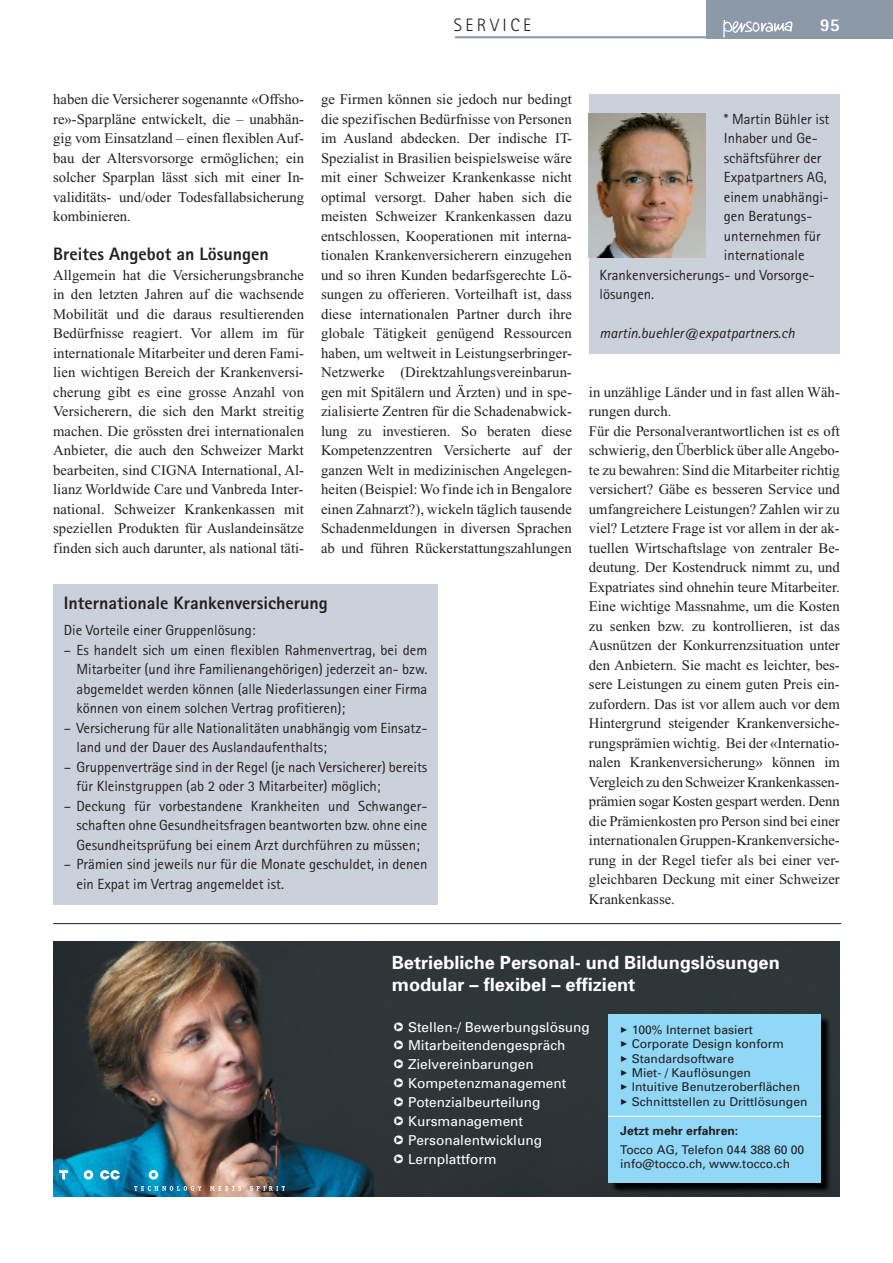
<style>
.page{position:relative;width:893px;height:1263px;background:#fff}
.page>*{position:absolute;margin:0;border:0;box-sizing:border-box;transform-origin:0 0}
.t1{font:18.15px/22.6px "Univers Bold+PACETV";color:#fff}
.t2{font:800 18px "Rotis Sans Serif";color:#231f20}
.t3{font:300 18px "Rotis Sans Serif";letter-spacing:.19em;color:#231f20}
.t4{font:800 18px "Rotis Sans Serif";color:#fff}
.t5{font:14.7px/19.5px "Times New Roman";color:#231f20;text-align:justify}
.t6{font:14.7px/19.5px "Rotis Sans Serif";color:#231f20}
.t7{font:italic 14.7px "Rotis Sans Serif";color:#231f20}
.t8{font:13.65px/18.9px "Univers+IDQAFU";color:#fff}
.t9{font:12.15px/14.4px "Univers+IDQAFU";color:#231f20}
.t10{font:12.15px "Univers Bold+PACETV";color:#231f20}
</style>
<div class="page">
<div style="left:706px;top:0;width:187px;height:38px;background:#8c99a9"></div>
<hr style="left:455px;top:36px;width:256px;height:2px;background:#8c99a9">
<svg style="left:723px;top:20px;width:70px;height:18px"></svg>
<img style="left:53px;top:941px;width:787px;height:256px">
<img style="left:609px;top:1015px;width:224px;height:179px">
<div style="left:608px;top:1014px;width:213px;height:168px;background:#91d8f7"></div>
<hr style="left:608px;top:1116px;width:213px;height:1px;background:#fff">
<svg style="left:134px;top:1186px;width:68px;height:5px"></svg>
<svg style="left:210px;top:1186px;width:31px;height:5px"></svg>
<svg style="left:250px;top:1186px;width:35px;height:5px"></svg>
<svg style="left:84px;top:1170px;width:9px;height:9px"></svg>
<svg style="left:149px;top:1170px;width:9px;height:9px"></svg>
<svg style="left:100px;top:1170px;width:20px;height:9px"></svg>
<svg style="left:59px;top:1170px;width:9px;height:9px"></svg>
<div style="left:589px;top:94px;width:251px;height:260px;background:#cbd1da"></div>
<img style="left:589px;top:114px;width:117px;height:143px">
<hr style="left:53px;top:923px;width:788px;height:1px;background:#231f20">
<div style="left:53px;top:584px;width:385px;height:321px;background:#cbd1da"></div>
<svg style="left:394px;top:1022px;width:9px;height:9px"></svg>
<svg style="left:394px;top:1041px;width:9px;height:9px"></svg>
<svg style="left:394px;top:1060px;width:9px;height:9px"></svg>
<svg style="left:394px;top:1079px;width:9px;height:9px"></svg>
<svg style="left:394px;top:1097px;width:9px;height:9px"></svg>
<svg style="left:394px;top:1116px;width:9px;height:9px"></svg>
<svg style="left:394px;top:1135px;width:9px;height:9px"></svg>
<svg style="left:394px;top:1154px;width:9px;height:9px"></svg>
<p class="t3" style="left:454px;top:15px;width:79px">SERVICE</p>
<p class="t4" style="left:820px;top:14px;width:21px">95</p>
<p class="t5" style="left:53px;top:90px;width:252px">haben die Versicherer sogenannte «Offsho&shy;re»-Sparpläne entwickelt, die – unabhän&shy;gig vom Einsatzland – einen flexiblen Auf&shy;bau der Altersvorsorge ermöglichen; ein solcher Sparplan lässt sich mit einer In&shy;validitäts- und/oder Todesfallabsicherung kombinieren.</p>
<p class="t2" style="left:53px;top:243px;width:217px">Breites Angebot an Lösungen</p>
<p class="t5" style="left:53px;top:265px;width:252px">Allgemein hat die Versicherungsbranche in den letzten Jahren auf die wachsende Mobilität und die daraus resultierenden Bedürfnisse reagiert. Vor allem im für internationale Mitarbeiter und deren Fami&shy;lien wichtigen Bereich der Krankenversi&shy;cherung gibt es eine grosse Anzahl von Versicherern, die sich den Markt streitig machen. Die grössten drei internationalen Anbieter, die auch den Schweizer Markt bearbeiten, sind CIGNA International, Al&shy;lianz Worldwide Care und Vanbreda Inter&shy;national. Schweizer Krankenkassen mit speziellen Produkten für Auslandeinsätze finden sich auch darunter, als national täti-</p>
<p class="t5" style="left:321px;top:90px;width:252px">ge Firmen können sie jedoch nur bedingt die spezifischen Bedürfnisse von Personen im Ausland abdecken. Der indische IT-Spezialist in Brasilien beispielsweise wäre mit einer Schweizer Krankenkasse nicht optimal versorgt. Daher haben sich die meisten Schweizer Krankenkassen dazu entschlossen, Kooperationen mit interna&shy;tionalen Krankenversicherern einzugehen und so ihren Kunden bedarfsgerechte Lö&shy;sungen zu offerieren. Vorteilhaft ist, dass diese internationalen Partner durch ihre globale Tätigkeit genügend Ressourcen haben, um weltweit in Leistungserbringer-Netzwerke (Direktzahlungsvereinbarun&shy;gen mit Spitälern und Ärzten) und in spe&shy;zialisierte Zentren für die Schadenabwick&shy;lung zu investieren. So beraten diese Kompetenzzentren Versicherte auf der ganzen Welt in medizinischen Angelegen&shy;heiten (Beispiel:Wo finde ich in Bengalore einen Zahnarzt?), wickeln täglich tausende Schadenmeldungen in diversen Sprachen ab und führen Rückerstattungszahlungen</p>
<p class="t2" style="left:64px;top:592px;width:266px">Internationale Krankenversicherung</p>
<p class="t6" style="left:64px;top:620px;width:193px">Die Vorteile einer Gruppenlösung:</p>
<p class="t6" style="left:77px;top:640px;width:352px;text-align:justify;text-indent:-13px">– Es handelt sich um einen flexiblen Rahmenvertrag, bei dem Mitarbeiter (und ihre Familienangehörigen) jederzeit an- bzw. abgemeldet werden können (alle Niederlassungen einer Firma können von einem solchen Vertrag profitieren);</p>
<p class="t6" style="left:77px;top:718px;width:352px;text-indent:-13px">– Versicherung für alle Nationalitäten unabhängig vom Einsatz&shy;land und der Dauer des Auslandaufenthalts;</p>
<p class="t6" style="left:77px;top:757px;width:352px;text-indent:-13px">– Gruppenverträge sind in der Regel (je nach Versicherer) bereits für Kleinstgruppen (ab 2 oder 3 Mitarbeiter) möglich;</p>
<p class="t6" style="left:77px;top:796px;width:352px;text-align:justify;text-indent:-13px">– Deckung für vorbestandene Krankheiten und Schwanger&shy;schaften ohne Gesundheitsfragen beantworten bzw. ohne eine Gesundheitsprüfung bei einem Arzt durchführen zu müssen;</p>
<p class="t6" style="left:77px;top:854px;width:352px;text-indent:-13px">– Prämien sind jeweils nur für die Monate geschuldet, in denen ein Expat im Vertrag angemeldet ist.</p>
<p class="t6" style="left:724px;top:109px;width:107px">* Martin Bühler ist</p>
<p class="t6" style="left:724px;top:129px;width:95px">Inhaber und Ge-</p>
<p class="t6" style="left:724px;top:148px;width:99px">schäftsführer der</p>
<p class="t6" style="left:724px;top:168px;width:104px">Expatpartners AG,</p>
<p class="t6" style="left:724px;top:187px;width:107px">einem unabhängi-</p>
<p class="t6" style="left:724px;top:207px;width:90px">gen Beratungs-</p>
<p class="t6" style="left:724px;top:226px;width:98px">unternehmen für</p>
<p class="t6" style="left:724px;top:246px;width:82px">internationale</p>
<p class="t6" style="left:600px;top:265px;width:217px">Krankenversicherungs- und Vorsorge-</p>
<p class="t6" style="left:600px;top:285px;width:56px">lösungen.</p>
<p class="t7" style="left:600px;top:325px;width:197px">martin.buehler@expatpartners.ch</p>
<p class="t5" style="left:589px;top:382px;width:252px;text-align:left">in unzählige Länder und in fast allen Wäh&shy;rungen durch.<br>Für die Personalverantwortlichen ist es oft schwierig, den Überblick über alleAngebo&shy;te zu bewahren: Sind die Mitarbeiter richtig versichert? Gäbe es besseren Service und umfangreichere Leistungen? Zahlen wir zu viel? Letztere Frage ist vor allem in der ak&shy;tuellen Wirtschaftslage von zentraler Be&shy;deutung. Der Kostendruck nimmt zu, und Expatriates sind ohnehin teure Mitarbeiter.<br>Eine wichtige Massnahme, um die Kosten zu senken bzw. zu kontrollieren, ist das Ausnützen der Konkurrenzsituation unter den Anbietern. Sie macht es leichter, bes&shy;sere Leistungen zu einem guten Preis ein&shy;zufordern. Das ist vor allem auch vor dem Hintergrund steigender Krankenversiche&shy;rungsprämien wichtig. Bei der «Internatio&shy;nalen Krankenversicherung» können im Vergleich zu den Schweizer Krankenkassen&shy;prämien sogar Kosten gespart werden. Denn die Prämienkosten pro Person sind bei einer internationalen Gruppen-Krankenversiche&shy;rung in der Regel tiefer als bei einer ver&shy;gleichbaren Deckung mit einer Schweizer Krankenkasse.</p>
<p class="t1" style="left:392px;top:950px;width:389px">Betriebliche Personal- und Bildungslösungen modular – flexibel – effizient</p>
<p class="t8" style="left:408px;top:1017px;width:183px">Stellen-/ Bewerbungslösung<br>Mitarbeitendengespräch<br>Zielvereinbarungen<br>Kompetenzmanagement<br>Potenzialbeurteilung<br>Kursmanagement<br>Personalentwicklung<br>Lernplattform</p>
<p class="t9" style="left:632px;top:1022px;width:177px">100% Internet basiert<br>Corporate Design konform<br>Standardsoftware<br>Miet- / Kauflösungen<br>Intuitive Benutzeroberflächen<br>Schnittstellen zu Drittlösungen</p>
<p class="t10" style="left:620px;top:1122px;width:119px">Jetzt mehr erfahren:</p>
<p class="t9" style="left:620px;top:1143px;width:186px;line-height:13.6px">Tocco AG, Telefon 044 388 60 00 info@tocco.ch, www.tocco.ch</p>
</div>
